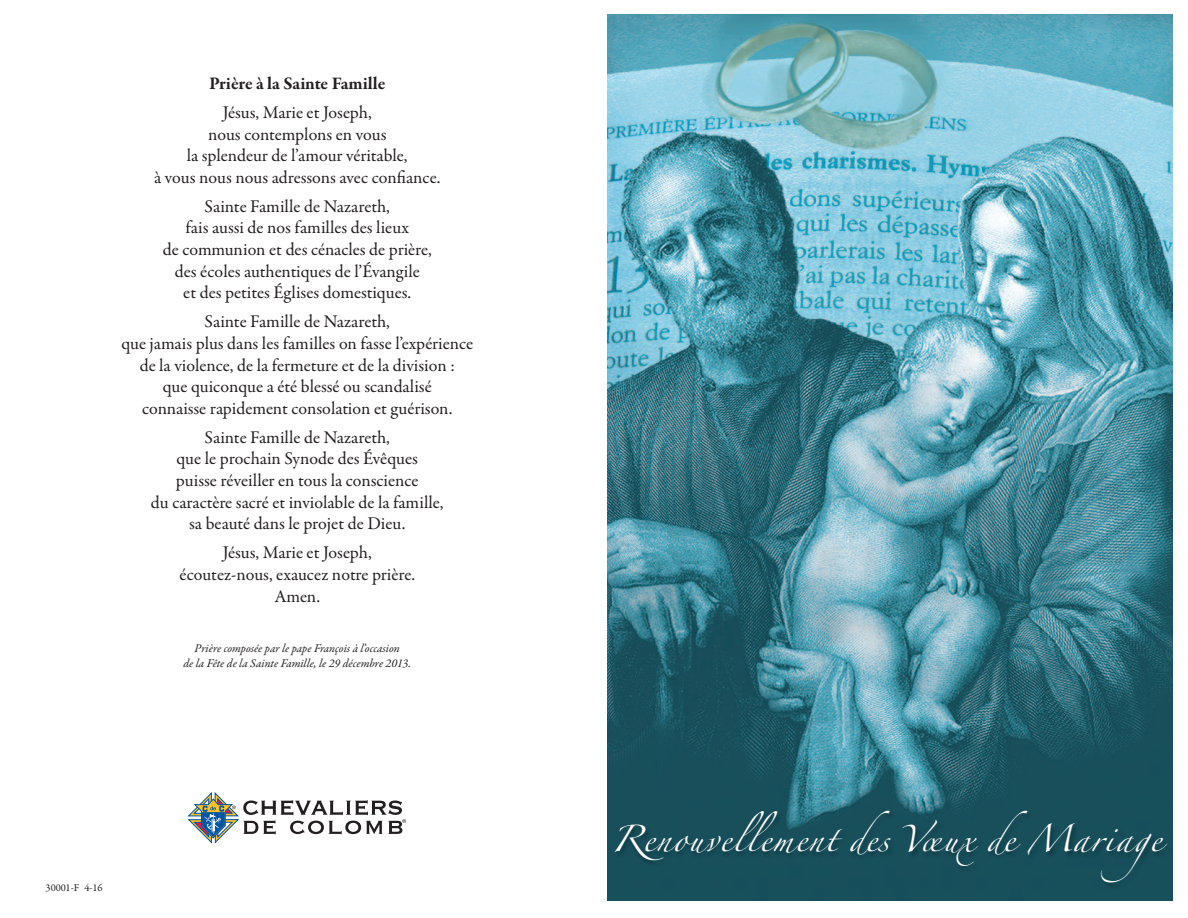
<style>
.page{position:relative;width:1188px;height:918px;background:#fff}
.page>*{position:absolute;margin:0;border:0;box-sizing:border-box;transform-origin:0 0}
.t1{font:23.85px "Zapfino";letter-spacing:.05em;color:#fff}
.t2{font:18px/21.6px "Garamond Premr Pro";color:#231f20;text-align:center}
.t3{font:700 18px "Garamond Premr Pro";color:#231f20}
.t4{font:italic 12px/14.2px "Garamond Premr Pro";color:#231f20;text-align:center}
.t5{font:10.5px "Garamond Premr Pro";color:#231f20}
</style>
<div class="page">
<img style="left:608px;top:14px;width:565px;height:765px">
<img style="left:607px;top:779px;width:566px;height:122px">
<svg style="left:188px;top:792px;width:218px;height:51px"></svg>
<p class="t3" style="left:209px;top:76px;width:178px">Prière à la Sainte Famille</p>
<p class="t2" style="left:154px;top:103px;width:288px">Jésus, Marie et Joseph,<br>nous contemplons en vous<br>la splendeur de l’amour véritable,<br>à vous nous nous adressons avec confiance.</p>
<p class="t2" style="left:163px;top:197px;width:271px">Sainte Famille de Nazareth,<br>fais aussi de nos familles des lieux<br>de communion et des cénacles de prière, des écoles authentiques de l’Évangile<br>et des petites Églises domestiques.</p>
<p class="t2" style="left:121px;top:313px;width:353px">Sainte Famille de Nazareth,<br>que jamais plus dans les familles on fasse l’expérience de la violence, de la fermeture et de la division :<br>que quiconque a été blessé ou scandalisé<br>connaisse rapidement consolation et guérison.</p>
<p class="t2" style="left:151px;top:428px;width:294px">Sainte Famille de Nazareth,<br>que le prochain Synode des Évêques<br>puisse réveiller en tous la conscience<br>du caractère sacré et inviolable de la famille, sa beauté dans le projet de Dieu.</p>
<p class="t2" style="left:179px;top:544px;width:237px">Jésus, Marie et Joseph, écoutez-nous, exaucez notre prière.<br>Amen.</p>
<p class="t4" style="left:183px;top:643px;width:229px">Prière composée par le pape François à l’occasion<br>de la Fête de la Sainte Famille, le 29 décembre 2013.</p>
<p class="t5" style="left:46px;top:884px;width:58px">30001-F 4-16</p>
<h1 class="t1" style="left:611px;top:829px;width:575px">Renouvellement des Vœux de Mariage</h1>
</div>
